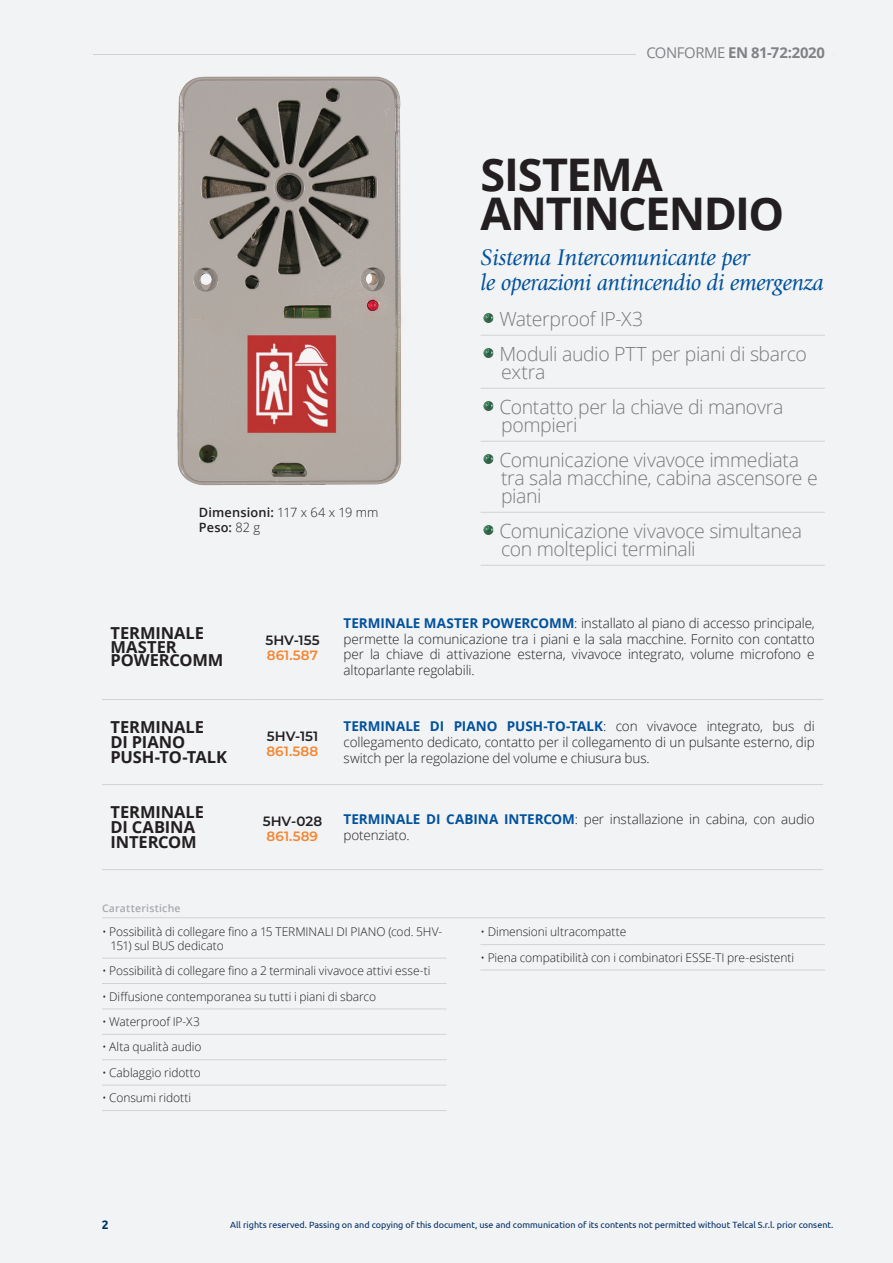
<style>
.page{position:relative;width:893px;height:1263px;background:#f1f3f5}
.page>*{position:absolute;margin:0;border:0;box-sizing:border-box;transform-origin:0 0}
.t1{font:700 45px/39px "Open Sans";letter-spacing:-.035em;color:#231f20}
.t2{font:italic 23.55px/25.3px "Giovanni";letter-spacing:-.015em;color:#01519b}
.t3{font:300 19.5px/35px "Open Sans";letter-spacing:-.02em;color:#7b7a79}
.t4{font:700 16.5px/15px "Open Sans";letter-spacing:-.005em;color:#231f20}
.t5{font:700 14.85px "Open Sans";letter-spacing:-.015em;color:#808285}
.t6{font:300 13.5px/15.8px "Open Sans";letter-spacing:-.01em;color:#231f20;text-align:justify}
.t7{font:600 13.5px "Montserrat";color:#231f20}
.t8{font:600 13.5px "Montserrat";letter-spacing:.01em;color:#f58631}
.t9{font:600 12.75px/15.1px "Open Sans";letter-spacing:.015em;color:#231f20}
.t10{font:700 12.15px "Ubuntu";color:#002d66}
.t11{font:300 12px/13.5px "Open Sans";letter-spacing:-.005em;color:#231f20}
.t12{font:600 10.5px "Open Sans";letter-spacing:.02em;color:#a8a9ad}
.t13{font:9px "Ubuntu";color:#002d66}
.s1{font-weight:300}
.s2{font-weight:400}
.s3{font-weight:700;color:#01519b}
</style>
<div class="page">
<hr style="left:94px;top:54px;width:542px;height:1px;background:#d1d2d4">
<hr style="left:481px;top:335px;width:344px;height:1px;background:#d1d2d4">
<hr style="left:481px;top:388px;width:344px;height:1px;background:#d1d2d4">
<hr style="left:481px;top:441px;width:344px;height:1px;background:#d1d2d4">
<hr style="left:481px;top:512px;width:344px;height:1px;background:#d1d2d4">
<hr style="left:481px;top:565px;width:344px;height:1px;background:#d1d2d4">
<img style="left:483px;top:313px;width:11px;height:10px">
<img style="left:483px;top:348px;width:11px;height:10px">
<img style="left:483px;top:401px;width:11px;height:10px">
<img style="left:483px;top:454px;width:11px;height:10px">
<img style="left:483px;top:525px;width:11px;height:10px">
<hr style="left:102px;top:917px;width:723px;height:1px;background:#d1d2d4">
<hr style="left:102px;top:958px;width:344px;height:1px;background:#d1d2d4">
<hr style="left:102px;top:983px;width:344px;height:1px;background:#d1d2d4">
<hr style="left:102px;top:1009px;width:344px;height:1px;background:#d1d2d4">
<hr style="left:102px;top:1034px;width:344px;height:1px;background:#d1d2d4">
<hr style="left:102px;top:1059px;width:344px;height:1px;background:#d1d2d4">
<hr style="left:102px;top:1085px;width:344px;height:1px;background:#d1d2d4">
<hr style="left:102px;top:1110px;width:344px;height:1px;background:#d1d2d4">
<hr style="left:480px;top:944px;width:345px;height:1px;background:#d1d2d4">
<hr style="left:480px;top:970px;width:345px;height:1px;background:#d1d2d4">
<hr style="left:102px;top:699px;width:152px;height:1px;background:#d1d2d4">
<hr style="left:254px;top:699px;width:77px;height:1px;background:#d1d2d4">
<hr style="left:331px;top:699px;width:429px;height:1px;background:#d1d2d4">
<hr style="left:760px;top:699px;width:63px;height:1px;background:#d1d2d4">
<hr style="left:102px;top:784px;width:152px;height:1px;background:#d1d2d4">
<hr style="left:254px;top:784px;width:77px;height:1px;background:#d1d2d4">
<hr style="left:331px;top:784px;width:429px;height:1px;background:#d1d2d4">
<hr style="left:760px;top:784px;width:63px;height:1px;background:#d1d2d4">
<hr style="left:102px;top:869px;width:152px;height:1px;background:#d1d2d4">
<hr style="left:254px;top:869px;width:77px;height:1px;background:#d1d2d4">
<hr style="left:331px;top:869px;width:429px;height:1px;background:#d1d2d4">
<hr style="left:760px;top:869px;width:63px;height:1px;background:#d1d2d4">
<img style="left:177px;top:76px;width:225px;height:410px">
<p class="t9" style="left:199px;top:504px;width:181px">Dimensioni: <span class="s1">117 x 64 x 19 mm<br></span>Peso: <span class="s1">82 g</span></p>
<p class="t5" style="left:646px;top:42px;width:180px"><span class="s2">CONFORME</span> EN 81-72:2020</p>
<h1 class="t1" style="left:481px;top:154px;width:305px">SISTEMA<br>ANTINCENDIO</h1>
<h2 class="t2" style="left:481px;top:245px;width:345px">Sistema Intercomunicante per<br>le operazioni antincendio di emergenza</h2>
<h3 class="t3" style="left:499px;top:301px;width:309px">Waterproof IP-X3<br>Moduli audio PTT per piani di sbarco</h3>
<h3 class="t3" style="left:499px;top:354px;width:286px">extra<br>Contatto per la chiave di manovra</h3>
<h3 class="t3" style="left:499px;top:407px;width:301px">pompieri<br>Comunicazione vivavoce immediata</h3>
<h3 class="t3" style="left:501px;top:469px;width:318px;line-height:18px">tra sala macchine, cabina ascensore e piani</h3>
<h3 class="t3" style="left:499px;top:522px;width:304px;line-height:18px">Comunicazione vivavoce simultanea con molteplici terminali</h3>
<p class="t4" style="left:111px;top:626px;width:114px;line-height:13.5px">TERMINALE<br>MASTER<br>POWERCOMM</p>
<p class="t7" style="left:265px;top:631px;width:56px">5HV-155</p>
<p class="t8" style="left:267px;top:646px;width:53px">861.587</p>
<p class="t4" style="left:111px;top:719px;width:118px">TERMINALE<br>DI PIANO<br>PUSH-TO-TALK</p>
<p class="t7" style="left:267px;top:727px;width:53px">5HV-151</p>
<p class="t8" style="left:266px;top:742px;width:53px">861.588</p>
<p class="t4" style="left:111px;top:804px;width:95px">TERMINALE<br>DI CABINA<br>INTERCOM</p>
<p class="t7" style="left:263px;top:812px;width:61px">5HV-028</p>
<p class="t8" style="left:267px;top:827px;width:53px">861.589</p>
<p class="t12" style="left:102px;top:901px;width:80px">Caratteristiche</p>
<p class="t6" style="left:344px;top:615px;width:473px"><span class="s3">TERMINALE MASTER POWERCOMM</span>: installato al piano di accesso principale, permette la comunicazione tra i piani e la sala macchine. Fornito con contatto per la chiave di attivazione esterna, vivavoce integrato, volume microfono e altoparlante regolabili.</p>
<p class="t6" style="left:344px;top:718px;width:473px"><span class="s3">TERMINALE DI PIANO PUSH-TO-TALK</span>: con vivavoce integrato, bus di collegamento dedicato, contatto per il collegamento di un pulsante esterno, dip switch per la regolazione del volume e chiusura bus.</p>
<p class="t6" style="left:344px;top:811px;width:473px"><span class="s3">TERMINALE DI CABINA INTERCOM</span>: per installazione in cabina, con audio potenziato.</p>
<p class="t11" style="left:111px;top:925px;width:333px;text-indent:-9px">• Possibilità di collegare fino a 15 TERMINALI DI PIANO (cod. 5HV-<br>151) sul BUS dedicato</p>
<p class="t11" style="left:102px;top:964px;width:330px">• Possibilità di collegare fino a 2 terminali vivavoce attivi esse-ti</p>
<p class="t11" style="left:102px;top:989px;width:276px">• Diffusione contemporanea su tutti i piani di sbarco</p>
<p class="t11" style="left:102px;top:1014px;width:99px">• Waterproof IP-X3</p>
<p class="t11" style="left:102px;top:1040px;width:101px">• Alta qualità audio</p>
<p class="t11" style="left:102px;top:1065px;width:100px">• Cablaggio ridotto</p>
<p class="t11" style="left:102px;top:1091px;width:91px">• Consumi ridotti</p>
<p class="t11" style="left:480px;top:925px;width:147px">• Dimensioni ultracompatte</p>
<p class="t11" style="left:480px;top:950px;width:315px">• Piena compatibilità con i combinatori ESSE-TI pre-esistenti</p>
<p class="t10" style="left:102px;top:1217px;width:8px">2</p>
<p class="t13" style="left:230px;top:1219px;width:605px">All rights reserved. Passing on and copying of this document, use and communication of its contents not permitted without Telcal S.r.l. prior consent.</p>
</div>
